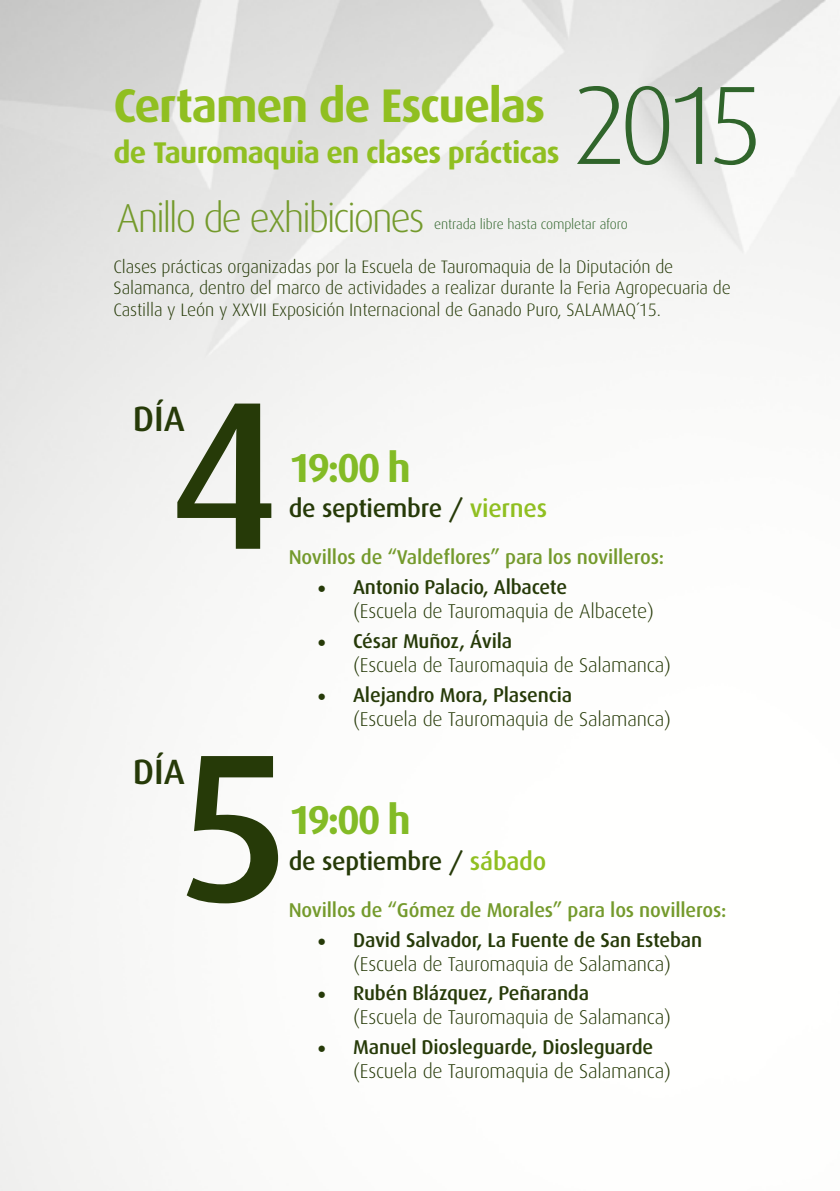
<style>
.page{position:relative;width:840px;height:1191px;background:#fff}
.page>*{position:absolute;margin:0;border:0;box-sizing:border-box;transform-origin:0 0}
.t1{font:500 211px "Dax";color:#263a08}
.t2{font:300 111.6px "Dax";color:#30652b}
.t3{font:700 47.2px "Dax";letter-spacing:-.025em;color:#90bf21}
.t4{font:300 40.4px "Dax";letter-spacing:-.06em;color:#749a2c}
.t5{font:700 40.4px "Dax";letter-spacing:-.075em;color:#83bb26}
.t6{font:500 35.2px "Dax";color:#263a08}
.t7{font:700 30px "Dax";letter-spacing:-.025em;color:#90bf21}
.t8{font:500 25.2px "Dax";letter-spacing:-.015em;color:#263a08}
.t9{font:300 20px/24px "Dax";letter-spacing:-.01em;color:#263a08}
.t10{font:500 20px "Dax";letter-spacing:-.01em;color:#749a2c}
.t11{font:500 20px/24px "Dax";letter-spacing:-.01em;color:#263a08;text-align:center}
.t12{font:300 18px/21.6px "Dax";letter-spacing:-.01em;color:#263a08}
.t13{font:300 14px "Dax";letter-spacing:-.01em;color:#30652b}
.s1{color:#90bf21}
.s2{font-family:"Minion Pro";font-weight:400;font-size:24px}
.s3{font-weight:500}
.s4{font-weight:300}
</style>
<div class="page">
<h3 class="t3" style="left:113px;top:79px;width:433px">Certamen de Escuelas</h3>
<h3 class="t7" style="left:113px;top:136px;width:447px">de Tauromaquia en clases prácticas</h3>
<h2 class="t2" style="left:571px;top:64px;width:194px">2015</h2>
<h3 class="t4" style="left:116px;top:196px;width:309px">Anillo de exhibiciones</h3>
<p class="t12" style="left:113px;top:256px;width:618px">Clases prácticas organizadas por la Escuela de Tauromaquia de la Diputación de<br>Salamanca, dentro del marco de actividades a realizar durante la Feria Agropecuaria de<br>Castilla y León y XXVII Exposición Internacional de Ganado Puro, SALAMAQ´15.</p>
<p class="t13" style="left:434px;top:217px;width:195px">entrada libre hasta completar aforo</p>
<h3 class="t6" style="left:133px;top:399px;width:54px">DÍA</h3>
<h1 class="t1" style="left:166px;top:357px;width:117px">4</h1>
<h3 class="t6" style="left:133px;top:751px;width:54px">DÍA</h3>
<h1 class="t1" style="left:176px;top:710px;width:117px">5</h1>
<h3 class="t5" style="left:288px;top:445px;width:123px">19:00 h</h3>
<p class="t8" style="left:288px;top:494px;width:260px">de septiembre / <span class="s1">viernes</span></p>
<p class="t10" style="left:288px;top:546px;width:377px">Novillos de “Valdeflores” para los novilleros:</p>
<p class="t9" style="left:353px;top:575px;width:302px;text-indent:-36px"><span class="s2">•</span> <span class="s3">Antonio Palacio, Albacete<br></span>(Escuela de Tauromaquia de Albacete)</p>
<p class="t9" style="left:353px;top:629px;width:319px;text-indent:-36px"><span class="s2">•</span> <span class="s3">César Muñoz, Ávila<br></span>(Escuela de Tauromaquia de Salamanca)</p>
<p class="t9" style="left:353px;top:683px;width:319px;text-indent:-36px"><span class="s2">•</span> <span class="s3">Alejandro Mora, Plasencia<br></span>(Escuela de Tauromaquia de Salamanca)</p>
<h3 class="t5" style="left:288px;top:797px;width:123px">19:00 h</h3>
<p class="t8" style="left:288px;top:847px;width:259px">de septiembre / <span class="s1">sábado</span></p>
<p class="t10" style="left:288px;top:898px;width:439px">Novillos de “Gómez de Morales” para los novilleros:</p>
<p class="t11" style="left:317px;top:928px;width:386px"><span class="s2">•</span> David Salvador, La Fuente de San Esteban <span class="s4">(Escuela de Tauromaquia de Salamanca)</span></p>
<p class="t9" style="left:353px;top:981px;width:319px;text-indent:-36px"><span class="s2">•</span> <span class="s3">Rubén Blázquez, Peñaranda<br></span>(Escuela de Tauromaquia de Salamanca)</p>
<p class="t9" style="left:353px;top:1035px;width:319px;text-indent:-36px"><span class="s2">•</span> <span class="s3">Manuel Diosleguarde, Diosleguarde </span>(Escuela de Tauromaquia de Salamanca)</p>
</div>
